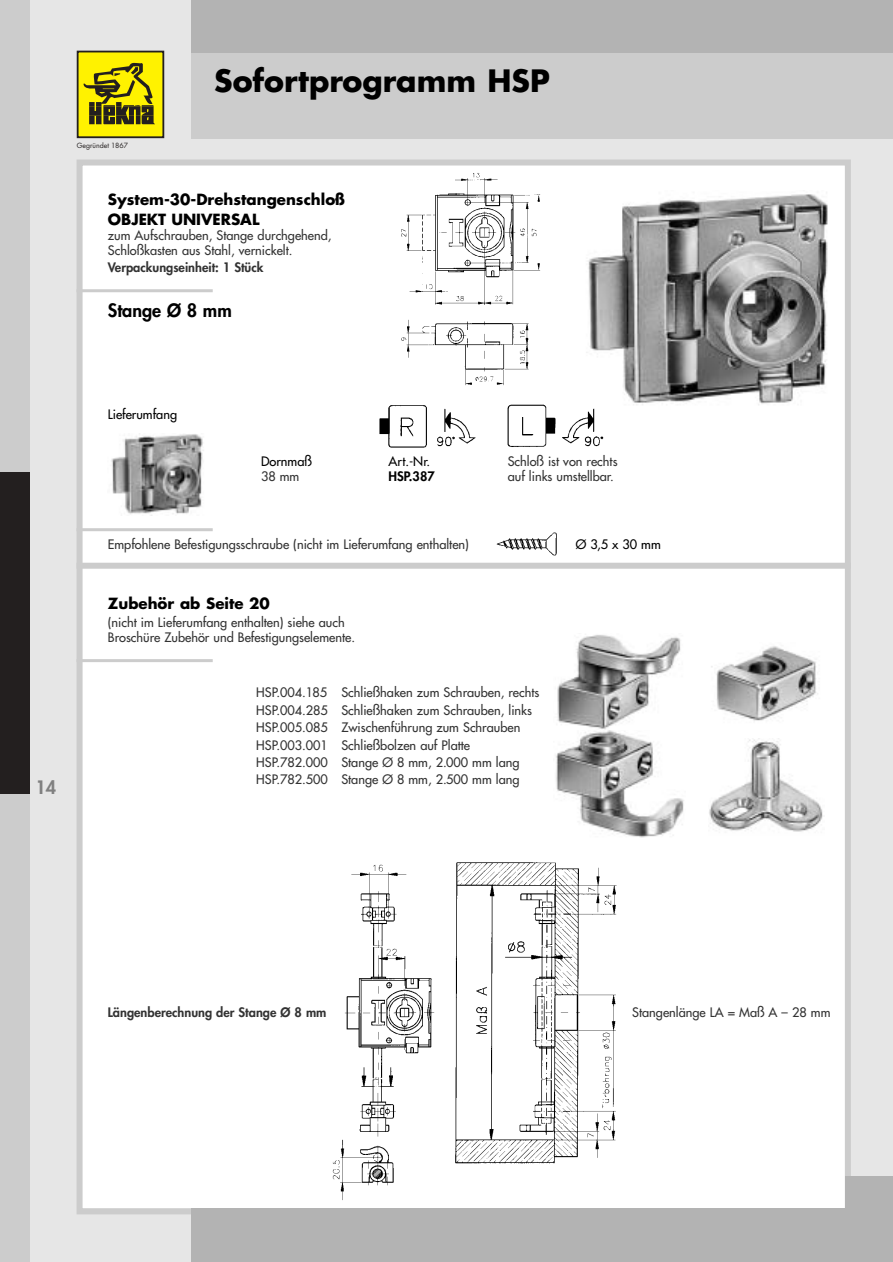
<style>
.page{position:relative;width:893px;height:1262px;background:#fff}
.page>*{position:absolute;margin:0;border:0;box-sizing:border-box;transform-origin:0 0}
.t1{font:700 30px "Futura";color:#000}
.t2{font:800 18px "Futura";color:#000}
.t3{font:800 18px "Futura";color:#808080}
.t4{font:700 15px/19.5px "Futura";color:#000}
.t5{font:12.75px/17.4px "Futura";color:#333}
.t6{font:800 12.75px "Futura";color:#333}
.t7{font:12.75px "Futura";color:#000}
.t8{font:800 12.75px "Futura";color:#000}
.t9{font:6.9px "Futura";color:#231f1f}
</style>
<div class="page">
<div style="left:0;top:0;width:892px;height:1261px;background:#e6e6e6"></div>
<div style="left:0;top:0;width:30px;height:1261px;background:#ccc"></div>
<div style="left:191px;top:0;width:701px;height:53px;background:#b3b3b3"></div>
<div style="left:191px;top:53px;width:701px;height:85px;background:#ccc"></div>
<div style="left:77px;top:51px;width:87px;height:87px;background:#fff200;border:2px solid #231f1f"></div>
<svg style="left:83px;top:62px;width:72px;height:62px"></svg>
<div style="left:0;top:472px;width:30px;height:321px;background:#231f1f"></div>
<div style="left:83px;top:165px;width:761px;height:1043px;background:#fff"></div>
<div style="left:77px;top:159px;width:773px;height:1055px;border:6px solid #ccc"></div>
<hr style="left:76px;top:289px;width:137px;height:3px;background:#ccc">
<hr style="left:76px;top:659px;width:137px;height:3px;background:#ccc">
<img style="left:557px;top:635px;width:124px;height:94px">
<svg style="left:556px;top:730px;width:128px;height:108px"></svg>
<img style="left:711px;top:646px;width:107px;height:75px">
<img style="left:709px;top:739px;width:114px;height:93px">
<div style="left:76px;top:562px;width:774px;height:6px;background:#ccc"></div>
<hr style="left:76px;top:528px;width:137px;height:3px;background:#ccc">
<img style="left:111px;top:434px;width:93px;height:80px">
<img style="left:379px;top:405px;width:48px;height:43px">
<svg style="left:437px;top:408px;width:39px;height:39px"></svg>
<img style="left:507px;top:404px;width:49px;height:43px">
<img style="left:586px;top:194px;width:242px;height:211px">
<svg style="left:562px;top:401px;width:45px;height:46px"></svg>
<div style="left:191px;top:1208px;width:701px;height:53px;background:#b3b3b3"></div>
<div style="left:845px;top:1176px;width:47px;height:85px;background:#b3b3b3"></div>
<img style="left:496px;top:532px;width:61px;height:24px">
<img style="left:401px;top:173px;width:140px;height:213px">
<img style="left:332px;top:862px;width:285px;height:338px">
<p class="t9" style="left:77px;top:142px;width:53px">Gegründet 1867</p>
<h1 class="t1" style="left:214px;top:67px;width:337px">Sofortprogramm HSP</h1>
<p class="t4" style="left:108px;top:191px;width:239px">System-30-Drehstangenschloß<br>OBJEKT UNIVERSAL</p>
<p class="t5" style="left:108px;top:229px;width:225px;line-height:15px">zum Aufschrauben, Stange durchgehend,<br>Schloßkasten aus Stahl, vernickelt.</p>
<p class="t6" style="left:108px;top:261px;width:157px">Verpackungseinheit: 1 Stück</p>
<h2 class="t2" style="left:108px;top:302px;width:125px">Stange Ø 8 mm</h2>
<h2 class="t3" style="left:36px;top:778px;width:22px">14</h2>
<p class="t7" style="left:108px;top:408px;width:71px">Lieferumfang</p>
<p class="t7" style="left:261px;top:455px;width:52px">Dornmaß</p>
<p class="t7" style="left:388px;top:455px;width:43px">Art.-Nr.</p>
<p class="t5" style="left:507px;top:454px;width:111px">Schloß ist von rechts</p>
<p class="t5" style="left:261px;top:469px;width:40px">38 mm</p>
<p class="t8" style="left:388px;top:470px;width:48px">HSP.387</p>
<p class="t5" style="left:507px;top:469px;width:107px">auf links umstellbar.</p>
<p class="t5" style="left:108px;top:536px;width:362px">Empfohlene Befestigungsschraube (nicht im Lieferumfang enthalten)</p>
<p class="t7" style="left:576px;top:537px;width:86px">Ø 3,5 x 30 mm</p>
<p class="t4" style="left:108px;top:594px;width:163px">Zubehör ab Seite 20</p>
<p class="t5" style="left:108px;top:615px;width:249px;line-height:15px">(nicht im Lieferumfang enthalten) siehe auch<br>Broschüre Zubehör und Befestigungselemente.</p>
<p class="t5" style="left:256px;top:685px;width:284px">HSP.004.185 Schließhaken zum Schrauben, rechts HSP.004.285 Schließhaken zum Schrauben, links HSP.005.085 Zwischenführung zum Schrauben HSP.003.001 Schließbolzen auf Platte HSP.782.000 Stange Ø 8 mm, 2.000 mm lang HSP.782.500 Stange Ø 8 mm, 2.500 mm lang</p>
<p class="t6" style="left:108px;top:1006px;width:220px">Längenberechnung der Stange Ø 8 mm</p>
<p class="t5" style="left:632px;top:1005px;width:200px">Stangenlänge LA = Maß A – 28 mm</p>
</div>
